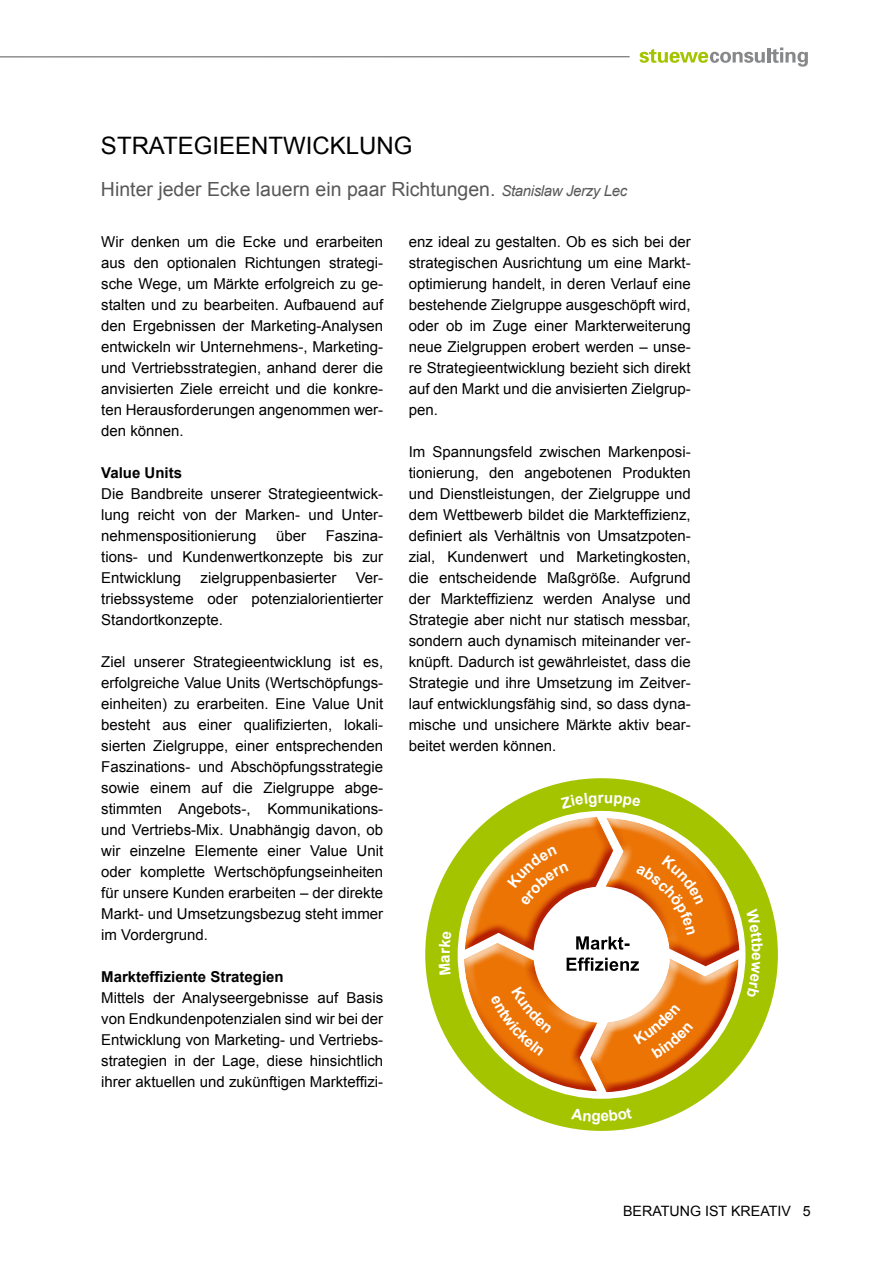
<style>
.page{position:relative;width:893px;height:1263px;background:#fff}
.page>*{position:absolute;margin:0;border:0;box-sizing:border-box;transform-origin:0 0}
.t1{font:24px "Arial";color:#000}
.t2{font:19.5px "Arial";color:#58585a}
.t3{font:15px/21px "Arial";color:#000;text-align:justify}
.t4{font:700 15px "Arial";color:#000}
.t5{font:14.25px "Arial";color:#000}
.s1{font-style:italic;font-size:15px}
</style>
<div class="page">
<hr style="left:0;top:56px;width:630px;height:1px;background:#58585a">
<svg style="left:640px;top:49px;width:125px;height:14px"></svg>
<hr style="left:767px;top:48px;width:3px;height:15px;background:#87888a">
<svg style="left:771px;top:48px;width:37px;height:19px"></svg>
<svg style="left:425px;top:778px;width:353px;height:353px"></svg>
<svg style="left:464px;top:817px;width:275px;height:275px"></svg>
<svg style="left:560px;top:793px;width:81px;height:15px"></svg>
<svg style="left:439px;top:931px;width:12px;height:44px"></svg>
<div style="left:746px;top:908px;width:17px;height:90px;background:#a4c400"></div>
<svg style="left:571px;top:1107px;width:61px;height:17px"></svg>
<h1 class="t1" style="left:101px;top:129px;width:313px">STRATEGIEENTWICKLUNG</h1>
<h2 class="t2" style="left:101px;top:177px;width:528px">Hinter jeder Ecke lauern ein paar Richtungen. <span class="s1">Stanislaw Jerzy Lec</span></h2>
<p class="t3" style="left:101px;top:231px;width:283px">Wir denken um die Ecke und erarbeiten aus den optionalen Richtungen strategi&shy;sche Wege, um Märkte erfolgreich zu ge&shy;stalten und zu bearbeiten. Aufbauend auf den Ergebnissen der Marketing-Analysen entwickeln wir Unternehmens-, Marketing&shy;und Vertriebsstrategien, anhand derer die anvisierten Ziele erreicht und die konkre&shy;ten Herausforderungen angenommen wer&shy;den können.</p>
<p class="t4" style="left:101px;top:462px;width:82px">Value Units</p>
<p class="t3" style="left:101px;top:483px;width:283px">Die Bandbreite unserer Strategieentwick&shy;lung reicht von der Marken- und Unter&shy;nehmenspositionierung</p>
<p class="t3" style="left:276px;top:525px;width:32px">über</p>
<p class="t3" style="left:101px;top:525px;width:283px;text-indent:224px">Faszina&shy;tions- und Kundenwertkonzepte bis zur Entwicklung</p>
<p class="t3" style="left:101px;top:567px;width:283px;text-indent:254px">Ver&shy;triebssysteme oder potenzialorientierter Standortkonzepte.</p>
<p class="t3" style="left:101px;top:651px;width:284px">Ziel unserer Strategieentwicklung ist es, erfolgreiche Value Units (Wertschöpfungs&shy;einheiten) zu erarbeiten. Eine Value Unit besteht aus einer qualifizierten, lokali&shy;sierten Zielgruppe, einer entsprechenden Faszinations- und Abschöpfungsstrategie sowie einem auf die Zielgruppe abge&shy;stimmten Angebots-, Kommunikations&shy;und Vertriebs-Mix. Unabhängig davon, ob wir einzelne Elemente einer Value Unit oder komplette Wertschöpfungseinheiten für unsere Kunden erarbeiten – der direkte Markt- und Umsetzungsbezug steht immer im Vordergrund.</p>
<p class="t4" style="left:101px;top:966px;width:184px">Markteffiziente Strategien</p>
<p class="t3" style="left:101px;top:987px;width:283px">Mittels der Analyseergebnisse auf Basis von Endkundenpotenzialen sind wir bei der Entwicklung von Marketing- und Vertriebs&shy;strategien in der Lage, diese hinsichtlich ihrer aktuellen und zukünftigen Markteffizi-</p>
<p class="t3" style="left:201px;top:567px;width:137px">zielgruppenbasierter</p>
<p class="t3" style="left:409px;top:231px;width:283px">enz ideal zu gestalten. Ob es sich bei der strategischen Ausrichtung um eine Markt&shy;optimierung handelt, in deren Verlauf eine bestehende Zielgruppe ausgeschöpft wird, oder ob im Zuge einer Markterweiterung neue Zielgruppen erobert werden – unse&shy;re Strategieentwicklung bezieht sich direkt auf den Markt und die anvisierten Zielgrup&shy;pen.</p>
<p class="t3" style="left:409px;top:441px;width:284px">Im Spannungsfeld zwischen Markenposi&shy;tionierung, den angebotenen Produkten und Dienstleistungen, der Zielgruppe und dem Wettbewerb bildet die Markteffizienz, definiert als Verhältnis von Umsatzpoten&shy;zial, Kundenwert und Marketingkosten, die entscheidende Maßgröße. Aufgrund der Markteffizienz werden Analyse und Strategie aber nicht nur statisch messbar, sondern auch dynamisch miteinander ver&shy;knüpft. Dadurch ist gewährleistet, dass die Strategie und ihre Umsetzung im Zeitver&shy;lauf entwicklungsfähig sind, so dass dyna&shy;mische und unsichere Märkte aktiv bear&shy;beitet werden können.</p>
<p class="t5" style="left:623px;top:1201px;width:189px">BERATUNG IST KREATIV 5</p>
</div>
